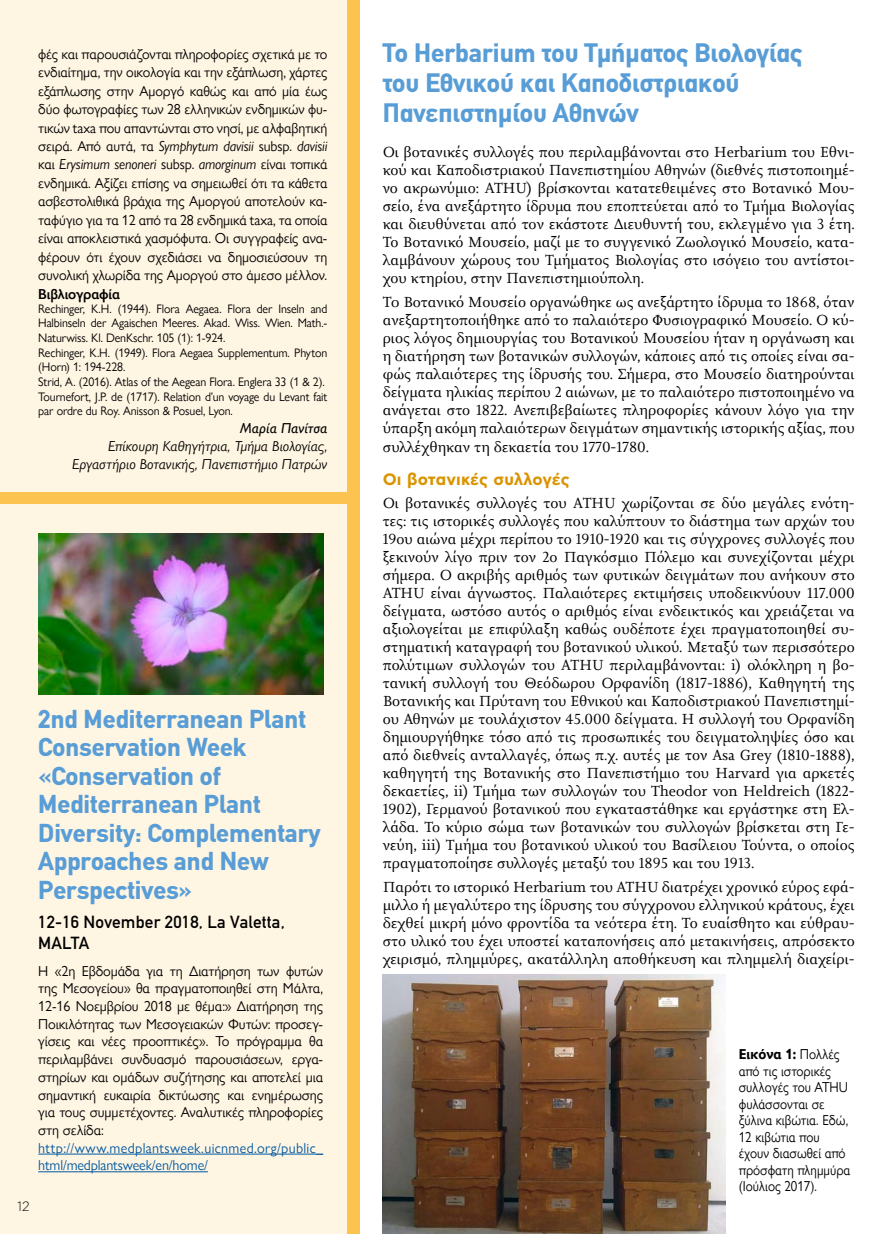
<style>
.page{position:relative;width:893px;height:1234px;background:#fff}
.page>*{position:absolute;margin:0;border:0;box-sizing:border-box;transform-origin:0 0}
.title_01{font:700 26.25px/30px "CF Din";color:#589dd6}
.title_01-2{font:700 25.5px/28.5px "CF Din";color:#589dd6}
.Title_Sub{font:17.25px/21px "CF Din";letter-spacing:.01em;color:#000}
.Title_sub_02{font:700 16.5px "CF Asty Std";letter-spacing:-.005em;color:#da9400}
.EBEnews-Body_text_01{font:15px/18px "Joanna Nova";color:#000;text-align:justify}
.EBEnews-Body_text_02{font:14.4px/18.5px "Gill Sans Nova";letter-spacing:-.01em;color:#000;text-align:justify}
.EBEnew-Lezanda_in_bo{font:14.4px/16.5px "Gill Sans Nova";color:#000;scale:.9 1}
.EBEnews_Body_02_Auth{font:italic 14.4px/18px "Gill Sans Nova";color:#000;text-align:right}
.EBEnews-Body_text_02-2{font:14.4px/17.7px "Gill Sans Nova";letter-spacing:.025em;color:#0059a0}
.EBEnews-Body_text_02-3{font:600 14.4px "Gill Sans Nova";letter-spacing:-.01em;color:#000}
.t1{font:300 13.5px "CF Asty Std";color:#000}
.EBEnews-Body_text_02-4{font:12.3px/14.2px "Gill Sans Nova";letter-spacing:-.01em;color:#000}
.s1{font-style:italic}
.s2{font-weight:500}
.s3{font-weight:700}
</style>
<div class="page">
<div style="left:0;top:0;width:348px;height:1233px;background:#fff5e3"></div>
<div style="left:348px;top:0;width:12px;height:1233px;background:#fcc351"></div>
<div style="left:0;top:492px;width:348px;height:11px;background:#fcc351"></div>
<hr style="left:38px;top:1153px;width:285px;height:1px;background:#0059a0">
<hr style="left:38px;top:1171px;width:170px;height:1px;background:#0059a0">
<img style="left:38px;top:533px;width:285px;height:161px">
<img style="left:383px;top:974px;width:342px;height:259px">
<p class="EBEnews-Body_text_02" style="left:38px;top:44px;width:291px">φές και παρουσιάζονται πληροφορίες σχετικά με το ενδιαίτημα, την οικολογία και την εξάπλωση, χάρτες εξάπλωσης στην Αμοργό καθώς και από μία έως δύο φωτογραφίες των 28 ελληνικών ενδημικών φυ&shy;τικών taxa που απαντώνται στο νησί, με αλφαβητική σειρά. Από αυτά, τα <span class="s1">Symphytum davisii</span> subsp. <span class="s1">davisii </span>και <span class="s1">Erysimum senoneri</span> subsp. <span class="s1">amorginum</span> είναι τοπικά ενδημικά. Αξίζει επίσης να σημειωθεί ότι τα κάθετα ασβεστολιθικά βράχια της Αμοργού αποτελούν κα&shy;ταφύγιο για τα 12 από τα 28 ενδημικά taxa, τα οποία είναι αποκλειστικά χασμόφυτα. Οι συγγραφείς ανα&shy;φέρουν ότι έχουν σχεδιάσει να δημοσιεύσουν τη συνολική χλωρίδα της Αμοργού στο άμεσο μέλλον.</p>
<p class="EBEnews-Body_text_02-3" style="left:38px;top:285px;width:83px">Βιβλιογραφία</p>
<p class="EBEnews-Body_text_02-4" style="left:38px;top:301px;width:291px;text-align:justify">Rechinger, K.H. (1944). Flora Aegaea. Flora der Inseln and Halbinseln der Agaischen Meeres. Akad. Wiss. Wien. Math.- Naturwiss. Kl. DenKschr. 105 (1): 1-924.</p>
<p class="EBEnews-Body_text_02-4" style="left:38px;top:345px;width:291px">Rechinger, K.H. (1949). Flora Aegaea Supplementum. Phyton (Horn) 1: 194-228.</p>
<p class="EBEnews-Body_text_02-4" style="left:38px;top:374px;width:288px">Strid, A. (2016). Atlas of the Aegean Flora. Englera 33 (1 &amp; 2).</p>
<p class="EBEnews-Body_text_02-4" style="left:38px;top:389px;width:291px">Tournefort, J.P. de (1717). Relation d’un voyage du Levant fait par ordre du Roy. Anisson &amp; Posuel, Lyon.</p>
<p class="EBEnews_Body_02_Auth" style="left:72px;top:419px;width:257px"><span class="s2">Μαρία Πανίτσα<br></span>Επίκουρη Καθηγήτρια, Τμήμα Βιολογίας,<br>Εργαστήριο Βοτανικής, Πανεπιστήμιο Πατρών</p>
<p class="title_01-2" style="left:38px;top:704px;width:284px">2nd Mediterranean Plant<br>Conservation Week «Conservation of<br>Mediterranean Plant<br>Diversity: Complementary<br>Approaches and New<br>Perspectives»</p>
<p class="Title_Sub" style="left:38px;top:911px;width:248px">12-16 November 2018, La Valetta,<br>MALTA</p>
<p class="EBEnews-Body_text_02" style="left:38px;top:961px;width:286px;line-height:17.7px">Η «2η Εβδομάδα για τη Διατήρηση των φυτών της Μεσογείου» θα πραγματοποιηθεί στη Μάλτα, 12-16 Νοεμβρίου 2018 με θέμα:» Διατήρηση της Ποικιλότητας των Μεσογειακών Φυτών: προσεγ&shy;γίσεις και νέες προοπτικές». Το πρόγραμμα θα περιλαμβάνει συνδυασμό παρουσιάσεων, εργα&shy;στηρίων και ομάδων συζήτησης και αποτελεί μια σημαντική ευκαιρία δικτύωσης και ενημέρωσης για τους συμμετέχοντες. Αναλυτικές πληροφορίες στη σελίδα:</p>
<p class="EBEnews-Body_text_02-2" style="left:38px;top:1138px;width:286px">http://www.medplantsweek.uicnmed.org/public_ html/medplantsweek/en/home/</p>
<p class="t1" style="left:17px;top:1198px;width:14px">12</p>
<p class="title_01" style="left:383px;top:38px;width:421px">To Herbarium του Τμήματος Βιολογίας του Εθνικού και Καποδιστριακού<br>Πανεπιστημίου Αθηνών</p>
<p class="EBEnews-Body_text_01" style="left:383px;top:143px;width:473px">Οι βοτανικές συλλογές που περιλαμβάνονται στο Herbarium του Εθνι&shy;κού και Καποδιστριακού Πανεπιστημίου Αθηνών (διεθνές πιστοποιημέ&shy;νο ακρωνύμιο: ΑΤΗU) βρίσκονται κατατεθειμένες στο Βοτανικό Μου&shy;σείο, ένα ανεξάρτητο ίδρυμα που εποπτεύεται από το Τμήμα Βιολογίας και διευθύνεται από τον εκάστοτε Διευθυντή του, εκλεγμένο για 3 έτη.<br>Το Βοτανικό Μουσείο, μαζί με το συγγενικό Ζωολογικό Μουσείο, κατα&shy;λαμβάνουν χώρους του Τμήματος Βιολογίας στο ισόγειο του αντίστοι&shy;χου κτηρίου, στην Πανεπιστημιούπολη.</p>
<p class="EBEnews-Body_text_01" style="left:383px;top:293px;width:473px">Τo Βοτανικό Μουσείο οργανώθηκε ως ανεξάρτητο ίδρυμα το 1868, όταν ανεξαρτητοποιήθηκε από το παλαιότερο Φυσιογραφικό Μουσείο. Ο κύ&shy;ριος λόγος δημιουργίας του Βοτανικού Μουσείου ήταν η οργάνωση και η διατήρηση των βοτανικών συλλογών, κάποιες από τις οποίες είναι σα&shy;φώς παλαιότερες της ίδρυσής του. Σήμερα, στο Μουσείο διατηρούνται δείγματα ηλικίας περίπου 2 αιώνων, με το παλαιότερο πιστοποιημένο να ανάγεται στο 1822. Ανεπιβεβαίωτες πληροφορίες κάνουν λόγο για την ύπαρξη ακόμη παλαιότερων δειγμάτων σημαντικής ιστορικής αξίας, που συλλέχθηκαν τη δεκαετία του 1770-1780.</p>
<p class="Title_sub_02" style="left:383px;top:470px;width:189px">Οι βοτανικές συλλογές</p>
<p class="EBEnews-Body_text_01" style="left:383px;top:493px;width:473px">Oι βοτανικές συλλογές του ΑTHU χωρίζονται σε δύο μεγάλες ενότη&shy;τες: τις ιστορικές συλλογές που καλύπτουν το διάστημα των αρχών του 19ου αιώνα μέχρι περίπου το 1910-1920 και τις σύγχρονες συλλογές που ξεκινούν λίγο πριν τον 2ο Παγκόσμιο Πόλεμο και συνεχίζονται μέχρι σήμερα. Ο ακριβής αριθμός των φυτικών δειγμάτων που ανήκουν στο ATHU είναι άγνωστος. Παλαιότερες εκτιμήσεις υποδεικνύουν 117.000 δείγματα, ωστόσο αυτός ο αριθμός είναι ενδεικτικός και χρειάζεται να αξιολογείται με επιφύλαξη καθώς ουδέποτε έχει πραγματοποιηθεί συ&shy;στηματική καταγραφή του βοτανικού υλικού. Μεταξύ των περισσότερο πολύτιμων συλλογών του ΑΤΗU περιλαμβάνονται: i) ολόκληρη η βο&shy;τανική συλλογή του Θεόδωρου Ορφανίδη (1817-1886), Καθηγητή της Βοτανικής και Πρύτανη του Εθνικού και Καποδιστριακού Πανεπιστημί&shy;ου Αθηνών με τουλάχιστον 45.000 δείγματα. Η συλλογή του Ορφανίδη δημιουργήθηκε τόσο από τις προσωπικές του δειγματοληψίες όσο και από διεθνείς ανταλλαγές, όπως π.χ. αυτές με τον Asa Grey (1810-1888), καθηγητή της Βοτανικής στο Πανεπιστήμιο του Harvard για αρκετές δεκαετίες, ii) Tμήμα των συλλογών του Theodor von Heldreich (1822- 1902), Γερμανού βοτανικού που εγκαταστάθηκε και εργάστηκε στη Ελ&shy;λάδα. Το κύριο σώμα των βοτανικών του συλλογών βρίσκεται στη Γε&shy;νεύη, iii) Τμήμα του βοτανικού υλικού του Βασίλειου Τούντα, ο οποίος πραγματοποίησε συλλογές μεταξύ του 1895 και του 1913.</p>
<p class="EBEnews-Body_text_01" style="left:383px;top:877px;width:473px">Παρότι το ιστορικό Herbarium του ATHU διατρέχει χρονικό εύρος εφά&shy;μιλλο ή μεγαλύτερο της ίδρυσης του σύγχρονου ελληνικού κράτους, έχει δεχθεί μικρή μόνο φροντίδα τα νεότερα έτη. Το ευαίσθητο και εύθραυ&shy;στο υλικό του έχει υποστεί καταπονήσεις από μετακινήσεις, απρόσεκτο χειρισμό, πλημμύρες, ακατάλληλη αποθήκευση και πλημμελή διαχείρι-</p>
<p class="EBEnew-Lezanda_in_bo" style="left:739px;top:1045px;width:125px"><span class="s3">Εικόνα 1:</span> Πολλές από τις ιστορικές συλλογές του ΑΤΗU φυλάσσονται σε ξύλινα κιβώτια. Εδώ,<br>12 κιβώτια που έχουν διασωθεί από πρόσφατη πλημμύρα (Ιούλιος 2017).</p>
</div>
